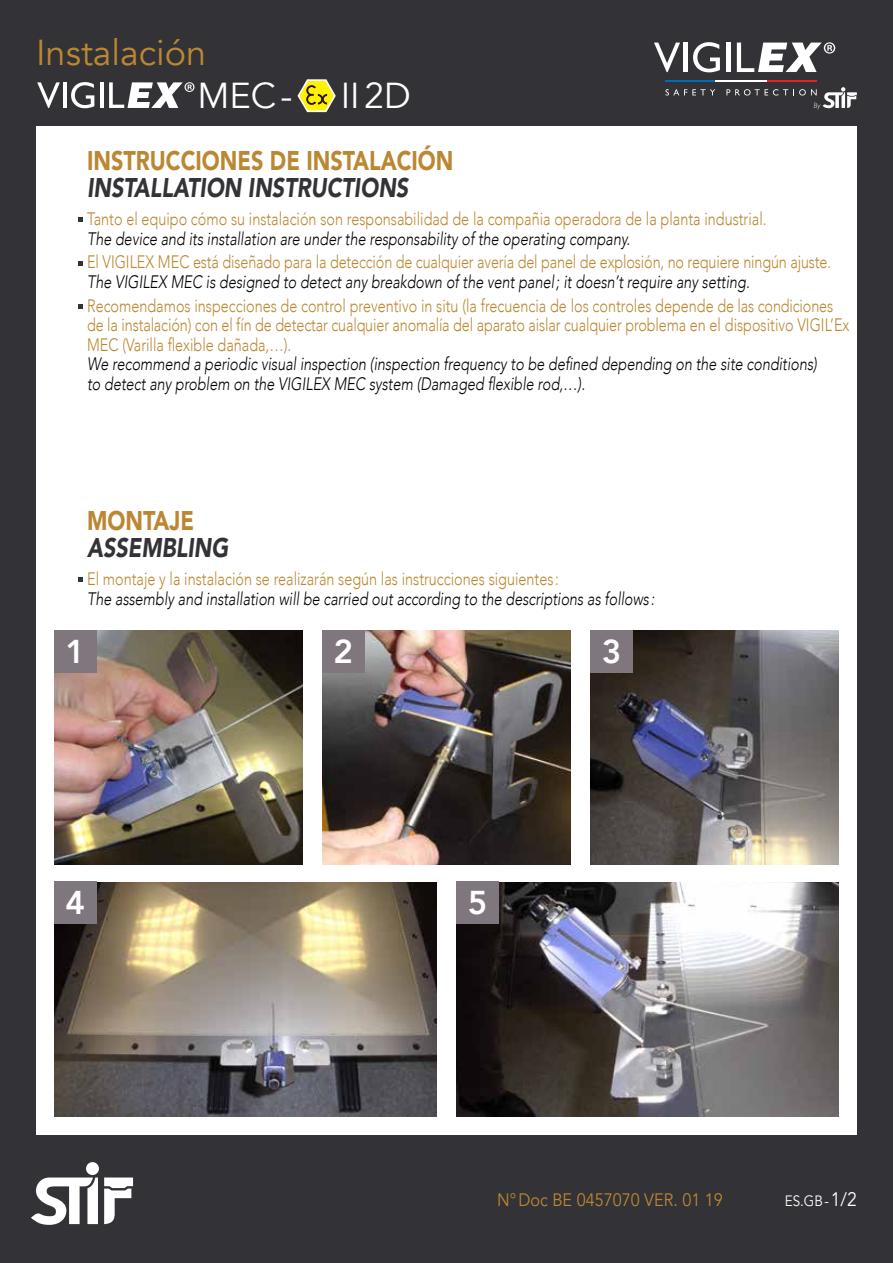
<style>
.page{position:relative;width:893px;height:1263px;background:#333236}
.page>*{position:absolute;margin:0;border:0;box-sizing:border-box;transform-origin:0 0}
.t1{font:36px "Avenir";color:#bb8732}
.t2{font:36px "Avenir";color:#fff}
.t3{font:800 33px "Avenir";color:#fff}
.t4{font:italic 900 27px "Avenir";color:#333236;scale:.8 1}
.t5{font:900 27px "Avenir";color:#bb8732;scale:.8 1}
.t6{font:300 18px/19.5px "Avenir";color:#bb8732;scale:.8 1}
.t7{font:italic 300 18px/19.5px "Avenir";color:#000;scale:.8 1}
.t8{font:18px "Avenir";color:#bb8732;scale:.9 1}
.t9{font:15px "Avenir";color:#fff;scale:.9 1}
.s1{font-size:19.5px}
</style>
<div class="page">
<div style="left:36px;top:126px;width:821px;height:1008px;background:#fff"></div>
<svg style="left:654px;top:43px;width:26px;height:29px"></svg>
<div style="left:683px;top:43px;width:5px;height:29px;background:#fff"></div>
<svg style="left:693px;top:42px;width:27px;height:30px"></svg>
<hr style="left:726px;top:43px;width:4px;height:29px;background:#fff">
<svg style="left:737px;top:42px;width:98px;height:30px"></svg>
<svg style="left:665px;top:89px;width:50px;height:7px"></svg>
<svg style="left:726px;top:87px;width:131px;height:23px"></svg>
<hr style="left:767px;top:80px;width:50px;height:2px;background:#ed1d24">
<hr style="left:665px;top:80px;width:50px;height:2px;background:#006cb7">
<hr style="left:715px;top:80px;width:52px;height:2px;background:#fff">
<svg style="left:31px;top:1162px;width:102px;height:63px"></svg>
<img style="left:322px;top:630px;width:249px;height:234px">
<svg style="left:79px;top:218px;width:4px;height:4px"></svg>
<svg style="left:79px;top:261px;width:4px;height:4px"></svg>
<svg style="left:79px;top:304px;width:4px;height:5px"></svg>
<svg style="left:79px;top:578px;width:4px;height:4px"></svg>
<img style="left:54px;top:882px;width:383px;height:234px">
<img style="left:456px;top:882px;width:383px;height:234px">
<img style="left:590px;top:630px;width:249px;height:234px">
<img style="left:54px;top:630px;width:249px;height:234px">
<div style="left:54px;top:630px;width:43px;height:43px;background:#80767e"></div>
<div style="left:54px;top:881px;width:43px;height:43px;background:#80767e"></div>
<div style="left:456px;top:881px;width:43px;height:43px;background:#80767e"></div>
<div style="left:590px;top:630px;width:43px;height:43px;background:#80767e"></div>
<div style="left:322px;top:630px;width:43px;height:43px;background:#80767e"></div>
<svg style="left:37px;top:82px;width:23px;height:26px"></svg>
<hr style="left:63px;top:82px;width:3px;height:26px;background:#fff">
<svg style="left:71px;top:82px;width:23px;height:26px"></svg>
<hr style="left:100px;top:82px;width:3px;height:26px;background:#fff">
<svg style="left:109px;top:82px;width:85px;height:26px"></svg>
<svg style="left:298px;top:79px;width:38px;height:33px"></svg>
<h1 class="t1" style="left:36px;top:31px;width:172px">Instalación</h1>
<h1 class="t2" style="left:197px;top:74px;width:97px">MEC-</h1>
<h1 class="t2" style="left:341px;top:74px;width:72px">II2D</h1>
<h3 class="t5" style="left:87px;top:137px;width:459px">INSTRUCCIONES DE INSTALACIÓN</h3>
<h3 class="t4" style="left:87px;top:165px;width:403px">INSTALLATION INSTRUCTIONS</h3>
<p class="t6" style="left:87px;top:209px;width:851px">Tanto el equipo cómo su instalación son responsabilidad de la compañia operadora de la planta industrial.</p>
<p class="t7" style="left:87px;top:229px;width:680px">The device and its installation are under the responsability of the operating company.</p>
<p class="t6" style="left:87px;top:252px;width:931px">El VIGILEX MEC está diseñado para la detección de cualquier avería del panel de explosión, no requiere ningún ajuste.</p>
<p class="t7" style="left:87px;top:272px;width:830px">The VIGILEX MEC is designed to detect any breakdown of the vent panel; it doesn’t require any setting.</p>
<p class="t6" style="left:87px;top:296px;width:954px">Recomendamos inspecciones de control preventivo in situ (la frecuencia de los controles depende de las condiciones de la instalación) con el fín de detectar cualquier anomalía del aparato aislar cualquier problema en el dispositivo VIGIL’Ex<br>MEC (Varilla flexible dañada,…).</p>
<p class="t7" style="left:87px;top:354px;width:914px">We recommend a periodic visual inspection (inspection frequency to be defined depending on the site conditions) to detect any problem on the VIGILEX MEC system (Damaged flexible rod,…).</p>
<h3 class="t5" style="left:87px;top:497px;width:135px">MONTAJE</h3>
<h3 class="t4" style="left:87px;top:525px;width:178px">ASSEMBLING</h3>
<p class="t6" style="left:87px;top:569px;width:591px">El montaje y la instalación se realizarán según las instrucciones siguientes :</p>
<p class="t7" style="left:87px;top:589px;width:711px">The assembly and installation will be carried out according to the descriptions as follows :</p>
<h2 class="t3" style="left:65px;top:626px;width:21px">1</h2>
<h2 class="t3" style="left:334px;top:626px;width:21px">2</h2>
<h2 class="t3" style="left:602px;top:626px;width:21px">3</h2>
<h2 class="t3" style="left:65px;top:877px;width:21px">4</h2>
<h2 class="t3" style="left:468px;top:877px;width:21px">5</h2>
<p class="t8" style="left:497px;top:1189px;width:252px">N°Doc BE 0457070 VER. 01 19</p>
<p class="t9" style="left:785px;top:1192px;width:82px">ES.GB-<span class="s1">1/2</span></p>
</div>
